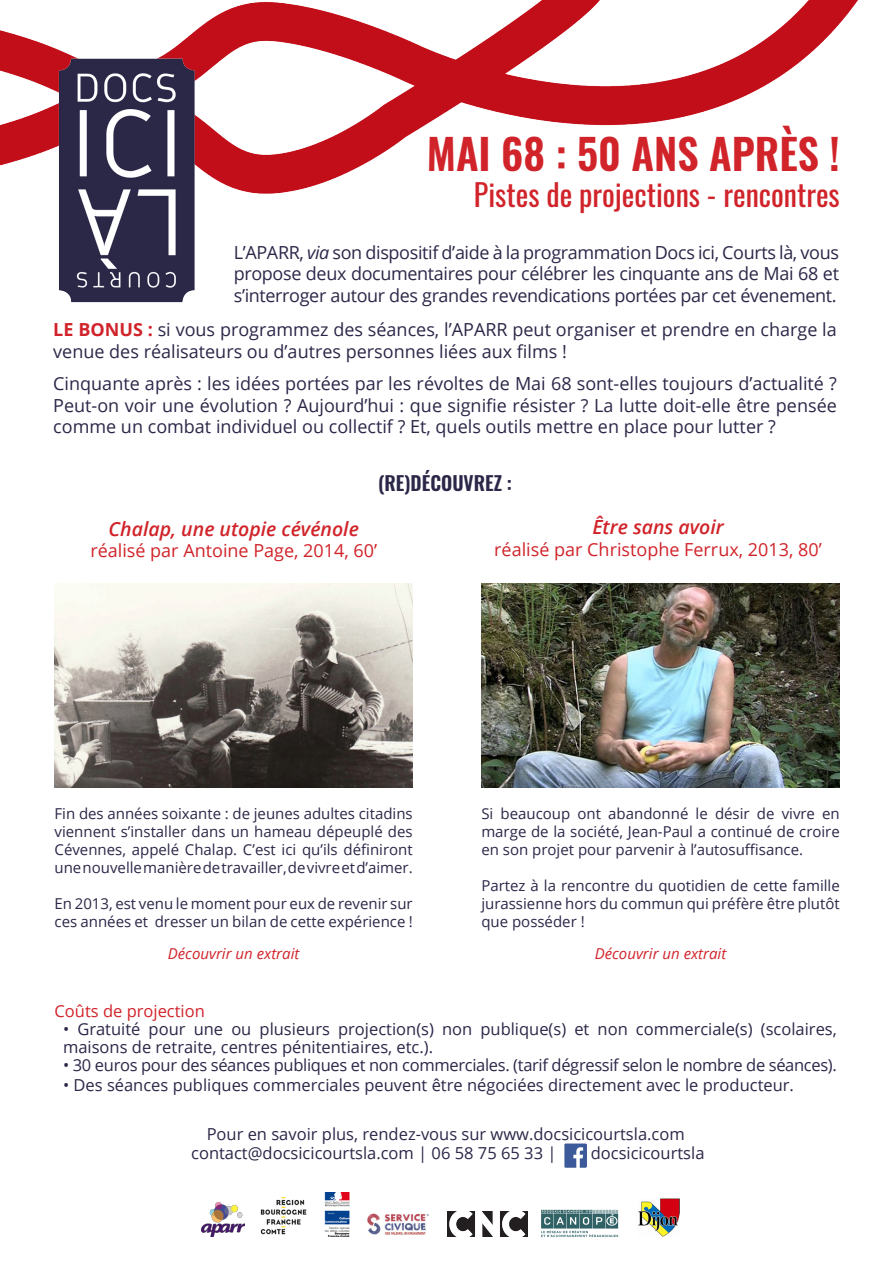
<style>
.page{position:relative;width:893px;height:1263px;background:#fff}
.page>*{position:absolute;margin:0;border:0;box-sizing:border-box;transform-origin:0 0}
.t1{font:600 42px "Oswald";color:#d1232a}
.t2{font:30px "Oswald";color:#d1232a}
.t3{font:italic 600 19.5px "Open Sans";color:#d1232a}
.t4{font:600 19.5px "Oswald";color:#2b2748}
.t5{font:18px/21.6px "Open Sans";color:#2b2748;text-align:justify}
.t6{font:18px "Open Sans";color:#d1232a}
.t7{font:16.5px/19.8px "Open Sans";color:#2b2748}
.t8{font:16.5px "Open Sans";letter-spacing:-.02em;color:#2b2748}
.t9{font:16.5px "Open Sans";color:#d1232a}
.t10{font:15px/18px "Open Sans";color:#2b2748;text-align:justify}
.t11{font:italic 15px "Open Sans";color:#d1232a}
.s1{font-style:italic}
.s2{font-weight:700;color:#d1232a}
</style>
<div class="page">
<img style="left:0;top:0;width:858px;height:194px">
<img style="left:55px;top:55px;width:143px;height:248px">
<img style="left:55px;top:583px;width:358px;height:205px">
<img style="left:481px;top:583px;width:359px;height:205px">
<img style="left:260px;top:1197px;width:47px;height:38px">
<img style="left:202px;top:1202px;width:42px;height:34px">
<img style="left:367px;top:1213px;width:62px;height:22px">
<img style="left:447px;top:1211px;width:81px;height:25px">
<svg style="left:541px;top:1210px;width:77px;height:27px"></svg>
<img style="left:325px;top:1193px;width:25px;height:44px">
<img style="left:638px;top:1198px;width:42px;height:38px">
<img style="left:564px;top:1143px;width:23px;height:24px">
<p class="t1" style="left:427px;top:132px;width:414px">MAI 68 : 50 ANS APRÈS !</p>
<p class="t2" style="left:474px;top:168px;width:367px">Pistes de projections - rencontres</p>
<p class="t5" style="left:234px;top:241px;width:607px">L’APARR, <span class="s1">via</span> son dispositif d’aide à la programmation Docs ici, Courts là, vous propose deux documentaires pour célébrer les cinquante ans de Mai 68 et s’interroger autour des grandes revendications portées par cet évenement.</p>
<p class="t5" style="left:53px;top:318px;width:785px"><span class="s2">LE BONUS :</span> si vous programmez des séances, l’APARR peut organiser et prendre en charge la venue des réalisateurs ou d’autres personnes liées aux films !</p>
<p class="t5" style="left:53px;top:372px;width:785px">Cinquante après : les idées portées par les révoltes de Mai 68 sont-elles toujours d’actualité ?<br>Peut-on voir une évolution ? Aujourd’hui : que signifie résister ? La lutte doit-elle être pensée comme un combat individuel ou collectif ? Et, quels outils mettre en place pour lutter ?</p>
<p class="t4" style="left:378px;top:473px;width:135px">(RE)DÉCOUVREZ :</p>
<p class="t3" style="left:109px;top:515px;width:252px">Chalap, une utopie cévénole</p>
<p class="t6" style="left:90px;top:539px;width:288px">réalisé par Antoine Page, 2014, 60’</p>
<p class="t3" style="left:592px;top:514px;width:133px">Être sans avoir</p>
<p class="t6" style="left:494px;top:537px;width:329px">réalisé par Christophe Ferrux, 2013, 80’</p>
<p class="t10" style="left:55px;top:804px;width:360px">Fin des années soixante : de jeunes adultes citadins viennent s’installer dans un hameau dépeuplé des Cévennes, appelé Chalap. C’est ici qu’ils définiront une nouvelle manière de travailler, de vivre et d’aimer.</p>
<p class="t10" style="left:55px;top:894px;width:360px">En 2013, est venu le moment pour eux de revenir sur ces années et dresser un bilan de cette expérience !</p>
<p class="t10" style="left:481px;top:804px;width:360px">Si beaucoup ont abandonné le désir de vivre en marge de la société, Jean-Paul a continué de croire en son projet pour parvenir à l’autosuffisance.</p>
<p class="t10" style="left:481px;top:876px;width:360px">Partez à la rencontre du quotidien de cette famille jurassienne hors du commun qui préfère être plutôt que posséder !</p>
<p class="t11" style="left:168px;top:943px;width:133px">Découvrir un extrait</p>
<p class="t11" style="left:595px;top:943px;width:133px">Découvrir un extrait</p>
<p class="t9" style="left:55px;top:1000px;width:152px">Coûts de projection</p>
<p class="t7" style="left:63px;top:1020px;width:775px;line-height:18px">• Gratuité pour une ou plusieurs projection(s) non publique(s) et non commerciale(s) (scolaires, maisons de retraite, centres pénitentiaires, etc.).</p>
<p class="t8" style="left:63px;top:1054px;width:775px">• 30 euros pour des séances publiques et non commerciales. (tarif dégressif selon le nombre de séances).</p>
<p class="t7" style="left:63px;top:1075px;width:732px">• Des séances publiques commerciales peuvent être négociées directement avec le producteur.</p>
<p class="t7" style="left:191px;top:1123px;width:495px;text-indent:15px">Pour en savoir plus, rendez-vous sur www.docsicicourtsla.com contact@docsicicourtsla.com | 06 58 75 65 33 |</p>
<p class="t7" style="left:591px;top:1143px;width:115px">docsicicourtsla</p>
</div>
